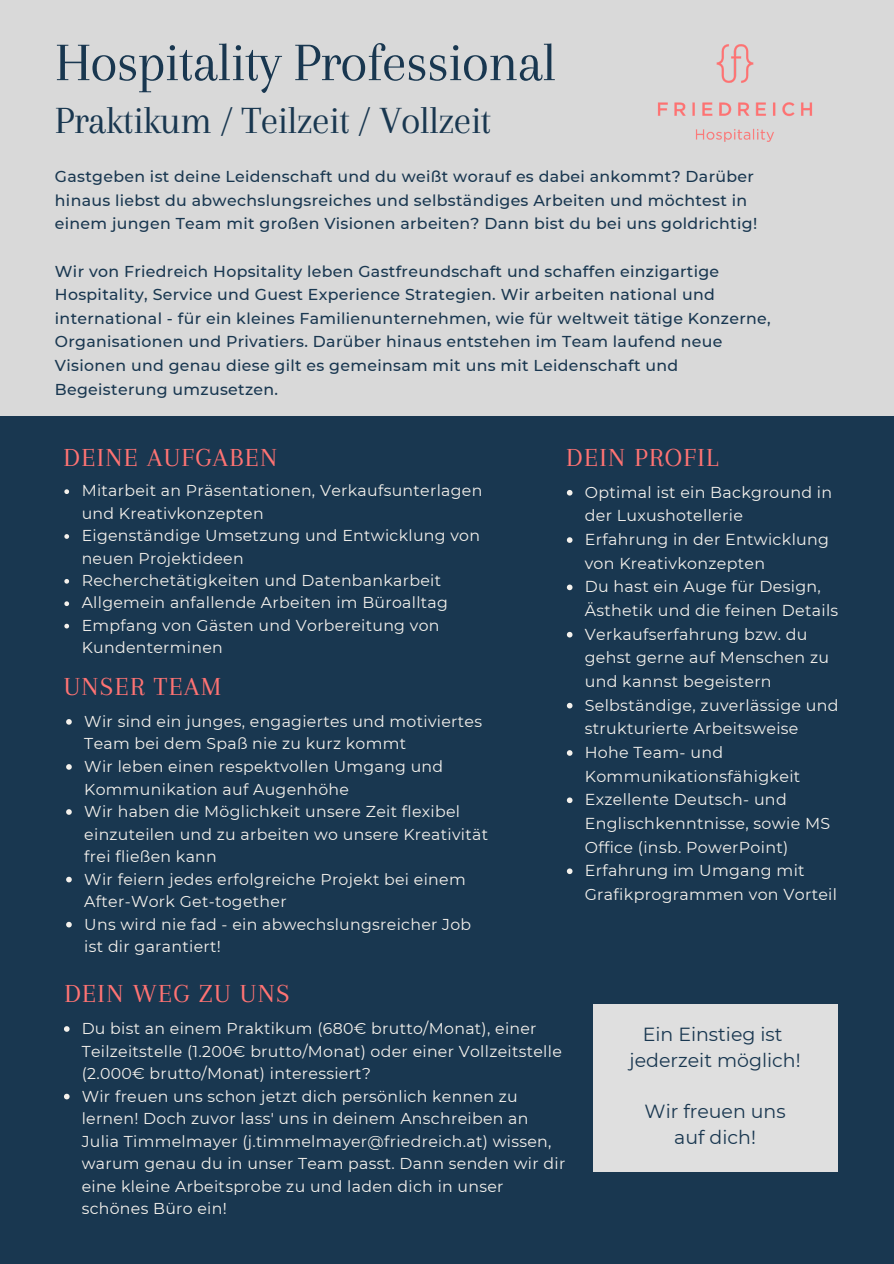
<style>
.page{position:relative;width:894px;height:1264px;background:#fff}
.page>*{position:absolute;margin:0;border:0;box-sizing:border-box;transform-origin:0 0}
.t1{font:56.1px "Arapey";letter-spacing:-.02em;color:#193750}
.t2{font:39.9px "Arapey";letter-spacing:-.02em;color:#193750}
.t3{font:27px "Arapey";letter-spacing:.05em;color:#ff7373}
.t4{font:18.9px "Montserrat";color:#193750}
.t5{font:15.75px/22.5px "Montserrat";letter-spacing:.02em;color:#f4f1ec}
.t6{font:500 15.75px/23.5px "Montserrat";letter-spacing:.02em;color:#193750}
</style>
<div class="page">
<div style="left:0;top:0;width:893px;height:1263px;background:#193750"></div>
<div style="left:0;top:0;width:893px;height:415px;background:#d9d9d9"></div>
<img style="left:658px;top:44px;width:154px;height:98px">
<svg style="left:66px;top:719px;width:6px;height:5px"></svg>
<svg style="left:66px;top:764px;width:6px;height:5px"></svg>
<svg style="left:66px;top:809px;width:6px;height:5px"></svg>
<svg style="left:66px;top:876px;width:6px;height:6px"></svg>
<svg style="left:66px;top:921px;width:6px;height:6px"></svg>
<svg style="left:64px;top:489px;width:5px;height:5px"></svg>
<svg style="left:64px;top:534px;width:5px;height:5px"></svg>
<svg style="left:64px;top:579px;width:5px;height:4px"></svg>
<svg style="left:64px;top:601px;width:5px;height:5px"></svg>
<svg style="left:64px;top:623px;width:5px;height:5px"></svg>
<svg style="left:566px;top:490px;width:6px;height:5px"></svg>
<svg style="left:566px;top:537px;width:6px;height:6px"></svg>
<svg style="left:566px;top:584px;width:6px;height:6px"></svg>
<svg style="left:566px;top:632px;width:6px;height:5px"></svg>
<svg style="left:566px;top:703px;width:6px;height:5px"></svg>
<svg style="left:566px;top:750px;width:6px;height:5px"></svg>
<svg style="left:566px;top:797px;width:6px;height:6px"></svg>
<svg style="left:566px;top:868px;width:6px;height:6px"></svg>
<svg style="left:64px;top:1026px;width:6px;height:5px"></svg>
<svg style="left:64px;top:1093px;width:6px;height:6px"></svg>
<div style="left:593px;top:1004px;width:244px;height:168px;background:#dfdfdf"></div>
<p class="t1" style="left:55px;top:31px;width:503px">Hospitality Professional</p>
<p class="t2" style="left:55px;top:98px;width:438px">Praktikum / Teilzeit / Vollzeit</p>
<p class="t6" style="left:55px;top:165px;width:703px">Gastgeben ist deine Leidenschaft und du weißt worauf es dabei ankommt? Darüber hinaus liebst du abwechslungsreiches und selbständiges Arbeiten und möchtest in einem jungen Team mit großen Visionen arbeiten? Dann bist du bei uns goldrichtig!</p>
<p class="t6" style="left:55px;top:259px;width:717px">Wir von Friedreich Hopsitality leben Gastfreundschaft und schaffen einzigartige Hospitality, Service und Guest Experience Strategien. Wir arbeiten national und international - für ein kleines Familienunternehmen, wie für weltweit tätige Konzerne, Organisationen und Privatiers. Darüber hinaus entstehen im Team laufend neue Visionen und genau diese gilt es gemeinsam mit uns mit Leidenschaft und Begeisterung umzusetzen.</p>
<p class="t3" style="left:63px;top:443px;width:215px">DEINE AUFGABEN</p>
<p class="t5" style="left:82px;top:479px;width:402px">Mitarbeit an Präsentationen, Verkaufsunterlagen</p>
<p class="t5" style="left:82px;top:524px;width:400px">Eigenständige Umsetzung und Entwicklung von neuen Projektideen</p>
<p class="t5" style="left:82px;top:569px;width:361px">Recherchetätigkeiten und Datenbankarbeit</p>
<p class="t5" style="left:82px;top:591px;width:367px">Allgemein anfallende Arbeiten im Büroalltag</p>
<p class="t5" style="left:82px;top:614px;width:359px">Empfang von Gästen und Vorbereitung von<br>Kundenterminen</p>
<p class="t5" style="left:82px;top:502px;width:183px">und Kreativkonzepten</p>
<p class="t3" style="left:64px;top:672px;width:159px">UNSER TEAM</p>
<p class="t5" style="left:84px;top:710px;width:399px">Wir sind ein junges, engagiertes und motiviertes<br>Team bei dem Spaß nie zu kurz kommt</p>
<p class="t5" style="left:84px;top:755px;width:360px">Wir leben einen respektvollen Umgang und<br>Kommunikation auf Augenhöhe</p>
<p class="t5" style="left:84px;top:800px;width:405px">Wir haben die Möglichkeit unsere Zeit flexibel einzuteilen und zu arbeiten wo unsere Kreativität frei fließen kann</p>
<p class="t5" style="left:84px;top:867px;width:383px">Wir feiern jedes erfolgreiche Projekt bei einem<br>After-Work Get-together</p>
<p class="t5" style="left:84px;top:912px;width:388px">Uns wird nie fad - ein abwechslungsreicher Job ist dir garantiert!</p>
<p class="t3" style="left:64px;top:978px;width:226px">DEIN WEG ZU UNS</p>
<p class="t3" style="left:566px;top:443px;width:154px">DEIN PROFIL</p>
<p class="t5" style="left:584px;top:480px;width:249px;line-height:23.7px">Optimal ist ein Background in der Luxushotellerie</p>
<p class="t5" style="left:584px;top:528px;width:246px">Erfahrung in der Entwicklung</p>
<p class="t5" style="left:584px;top:575px;width:255px;line-height:23.7px">Du hast ein Auge für Design,<br>Ästhetik und die feinen Details</p>
<p class="t5" style="left:584px;top:622px;width:246px;line-height:23.7px">Verkaufserfahrung bzw. du gehst gerne auf Menschen zu und kannst begeistern</p>
<p class="t5" style="left:584px;top:693px;width:255px;line-height:23.7px">Selbständige, zuverlässige und strukturierte Arbeitsweise</p>
<p class="t5" style="left:584px;top:740px;width:217px;line-height:23.7px">Hohe Team- und<br>Kommunikationsfähigkeit</p>
<p class="t5" style="left:584px;top:787px;width:247px;line-height:23.7px">Exzellente Deutsch- und<br>Englischkenntnisse, sowie MS<br>Office (insb. PowerPoint)</p>
<p class="t5" style="left:584px;top:858px;width:254px;line-height:23.7px">Erfahrung im Umgang mit<br>Grafikprogrammen von Vorteil</p>
<p class="t5" style="left:584px;top:552px;width:182px">von Kreativkonzepten</p>
<p class="t5" style="left:82px;top:1017px;width:481px">Du bist an einem Praktikum (680€ brutto/Monat), einer<br>Teilzeitstelle (1.200€ brutto/Monat) oder einer Vollzeitstelle (2.000€ brutto/Monat) interessiert?</p>
<p class="t5" style="left:82px;top:1084px;width:485px">Wir freuen uns schon jetzt dich persönlich kennen zu lernen! Doch zuvor lass' uns in deinem Anschreiben an Julia Timmelmayer (j.timmelmayer@friedreich.at) wissen, warum genau du in unser Team passt. Dann senden wir dir eine kleine Arbeitsprobe zu und laden dich in unser schönes Büro ein!</p>
<p class="t4" style="left:642px;top:1022px;width:141px">Ein Einstieg ist</p>
<p class="t4" style="left:629px;top:1048px;width:172px">jederzeit möglich!</p>
<p class="t4" style="left:644px;top:1100px;width:142px">Wir freuen uns</p>
<p class="t4" style="left:674px;top:1126px;width:83px">auf dich!</p>
</div>
